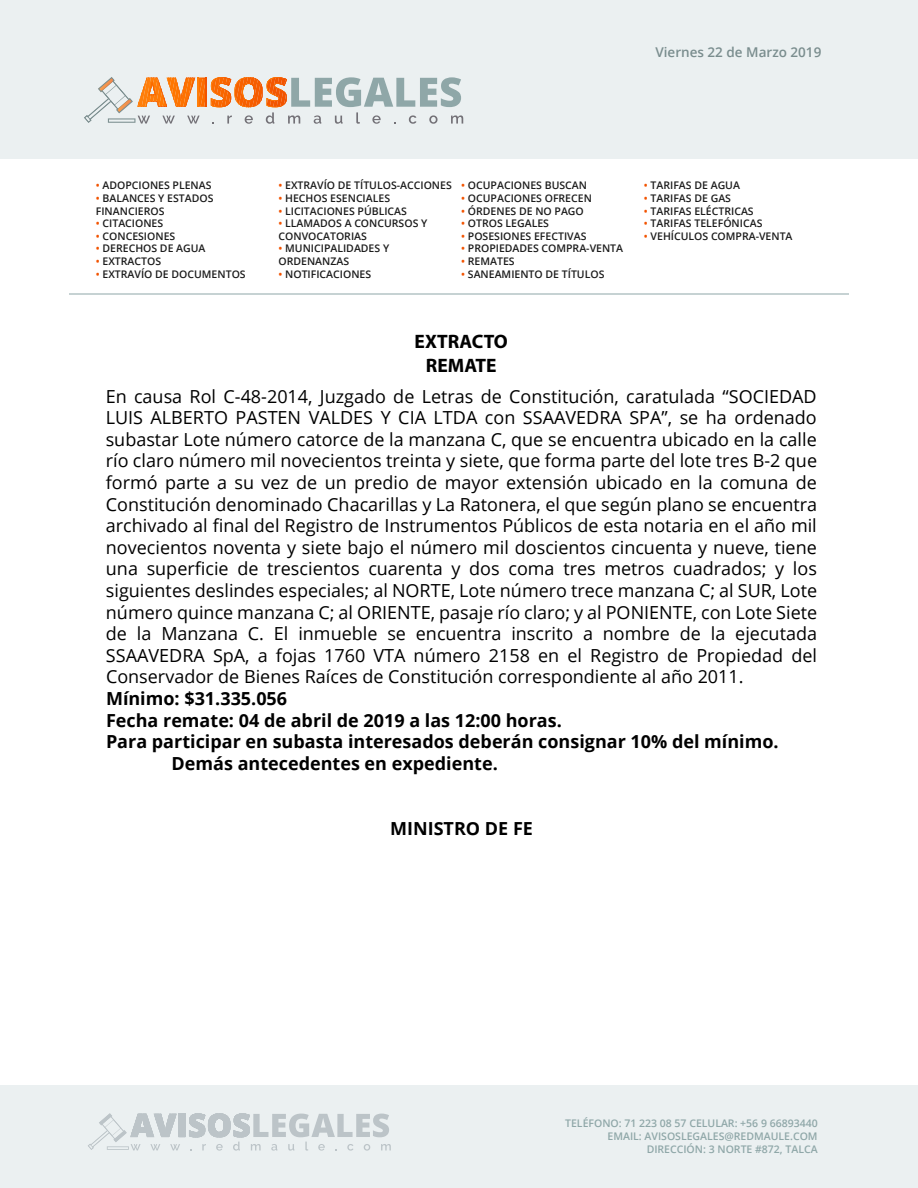
<style>
.page{position:relative;width:918px;height:1188px;background:#fff}
.page>*{position:absolute;margin:0;border:0;box-sizing:border-box;transform-origin:0 0}
.t1{font:700 19.5px/23.4px "Myriad Pro";color:#000;text-align:center}
.t2{font:18px/21.6px "Open Sans";color:#000;text-align:justify}
.t3{font:700 18px "Open Sans";color:#000}
.t4{font:600 13.5px "Open Sans";color:#7a8d8e}
.t5{font:600 10.5px/12.6px "Open Sans";color:#1b1b1b}
.t6{font:600 10.5px/12.6px "Open Sans";color:#8fa7a8;text-align:right}
.s1{color:#f25300}
</style>
<div class="page">
<div style="left:0;top:0;width:918px;height:159px;background:#ebf0f1"></div>
<svg style="left:84px;top:77px;width:379px;height:47px"></svg>
<svg style="left:108px;top:118px;width:27px;height:5px"></svg>
<div style="left:0;top:1086px;width:918px;height:102px;background:#ebf0f1"></div>
<svg style="left:88px;top:1113px;width:303px;height:38px"></svg>
<svg style="left:107px;top:1146px;width:22px;height:4px"></svg>
<hr style="left:69px;top:294px;width:780px;height:1px;background:#8fa7a8">
<p class="t4" style="left:655px;top:43px;width:167px">Viernes 22 de Marzo 2019</p>
<p class="t5" style="left:96px;top:179px;width:117px"><span class="s1">•</span> ADOPCIONES PLENAS</p>
<p class="t5" style="left:96px;top:192px;width:119px"><span class="s1">•</span> BALANCES Y ESTADOS<br>FINANCIEROS</p>
<p class="t5" style="left:96px;top:217px;width:69px"><span class="s1">•</span> CITACIONES</p>
<p class="t5" style="left:96px;top:230px;width:81px"><span class="s1">•</span> CONCESIONES</p>
<p class="t5" style="left:96px;top:242px;width:111px"><span class="s1">•</span> DERECHOS DE AGUA</p>
<p class="t5" style="left:96px;top:255px;width:67px"><span class="s1">•</span> EXTRACTOS</p>
<p class="t5" style="left:96px;top:267px;width:151px"><span class="s1">•</span> EXTRAVÍO DE DOCUMENTOS</p>
<p class="t5" style="left:279px;top:179px;width:175px"><span class="s1">•</span> EXTRAVÍO DE TÍTULOS-ACCIONES</p>
<p class="t5" style="left:279px;top:192px;width:113px"><span class="s1">•</span> HECHOS ESENCIALES</p>
<p class="t5" style="left:279px;top:204px;width:130px"><span class="s1">•</span> LICITACIONES PÚBLICAS</p>
<p class="t5" style="left:279px;top:217px;width:150px"><span class="s1">•</span> LLAMADOS A CONCURSOS Y<br>CONVOCATORIAS</p>
<p class="t5" style="left:279px;top:242px;width:112px"><span class="s1">•</span> MUNICIPALIDADES Y<br>ORDENANZAS</p>
<p class="t5" style="left:279px;top:267px;width:94px"><span class="s1">•</span> NOTIFICACIONES</p>
<p class="t5" style="left:461px;top:179px;width:127px"><span class="s1">•</span> OCUPACIONES BUSCAN</p>
<p class="t5" style="left:461px;top:192px;width:132px"><span class="s1">•</span> OCUPACIONES OFRECEN</p>
<p class="t5" style="left:461px;top:204px;width:124px"><span class="s1">•</span> ÓRDENES DE NO PAGO</p>
<p class="t5" style="left:461px;top:217px;width:89px"><span class="s1">•</span> OTROS LEGALES</p>
<p class="t5" style="left:461px;top:230px;width:127px"><span class="s1">•</span> POSESIONES EFECTIVAS</p>
<p class="t5" style="left:461px;top:242px;width:163px"><span class="s1">•</span> PROPIEDADES COMPRA-VENTA</p>
<p class="t5" style="left:461px;top:255px;width:55px"><span class="s1">•</span> REMATES</p>
<p class="t5" style="left:461px;top:267px;width:145px"><span class="s1">•</span> SANEAMIENTO DE TÍTULOS</p>
<p class="t5" style="left:644px;top:179px;width:98px"><span class="s1">•</span> TARIFAS DE AGUA</p>
<p class="t5" style="left:644px;top:192px;width:89px"><span class="s1">•</span> TARIFAS DE GAS</p>
<p class="t5" style="left:644px;top:204px;width:111px"><span class="s1">•</span> TARIFAS ELÉCTRICAS</p>
<p class="t5" style="left:644px;top:217px;width:120px"><span class="s1">•</span> TARIFAS TELEFÓNICAS</p>
<p class="t5" style="left:644px;top:230px;width:150px"><span class="s1">•</span> VEHÍCULOS COMPRA-VENTA</p>
<p class="t1" style="left:415px;top:330px;width:95px">EXTRACTO<br>REMATE</p>
<p class="t2" style="left:106px;top:385px;width:713px">En causa Rol C-48-2014, Juzgado de Letras de Constitución, caratulada “SOCIEDAD LUIS ALBERTO PASTEN VALDES Y CIA LTDA con SSAAVEDRA SPA”, se ha ordenado subastar Lote número catorce de la manzana C, que se encuentra ubicado en la calle río claro número mil novecientos treinta y siete, que forma parte del lote tres B-2 que formó parte a su vez de un predio de mayor extensión ubicado en la comuna de Constitución denominado Chacarillas y La Ratonera, el que según plano se encuentra archivado al final del Registro de Instrumentos Públicos de esta notaria en el año mil novecientos noventa y siete bajo el número mil doscientos cincuenta y nueve, tiene una superficie de trescientos cuarenta y dos coma tres metros cuadrados; y los siguientes deslindes especiales; al NORTE, Lote número trece manzana C; al SUR, Lote número quince manzana C; al ORIENTE, pasaje río claro; y al PONIENTE, con Lote Siete de la Manzana C. El inmueble se encuentra inscrito a nombre de la ejecutada SSAAVEDRA SpA, a fojas 1760 VTA número 2158 en el Registro de Propiedad del Conservador de Bienes Raíces de Constitución correspondiente al año 2011.</p>
<p class="t3" style="left:106px;top:686px;width:183px">Mínimo: $31.335.056</p>
<p class="t3" style="left:106px;top:707px;width:457px">Fecha remate: 04 de abril de 2019 a las 12:00 horas.</p>
<p class="t3" style="left:106px;top:729px;width:674px">Para participar en subasta interesados deberán consignar 10% del mínimo.</p>
<p class="t3" style="left:172px;top:751px;width:328px">Demás antecedentes en expediente.</p>
<p class="t3" style="left:390px;top:815px;width:144px">MINISTRO DE FE</p>
<p class="t6" style="left:565px;top:1117px;width:254px">TELÉFONO: 71 223 08 57 CELULAR: +56 9 66893440<br>EMAIL: AVISOSLEGALES@REDMAULE.COM<br>DIRECCIÓN: 3 NORTE #872, TALCA</p>
</div>
